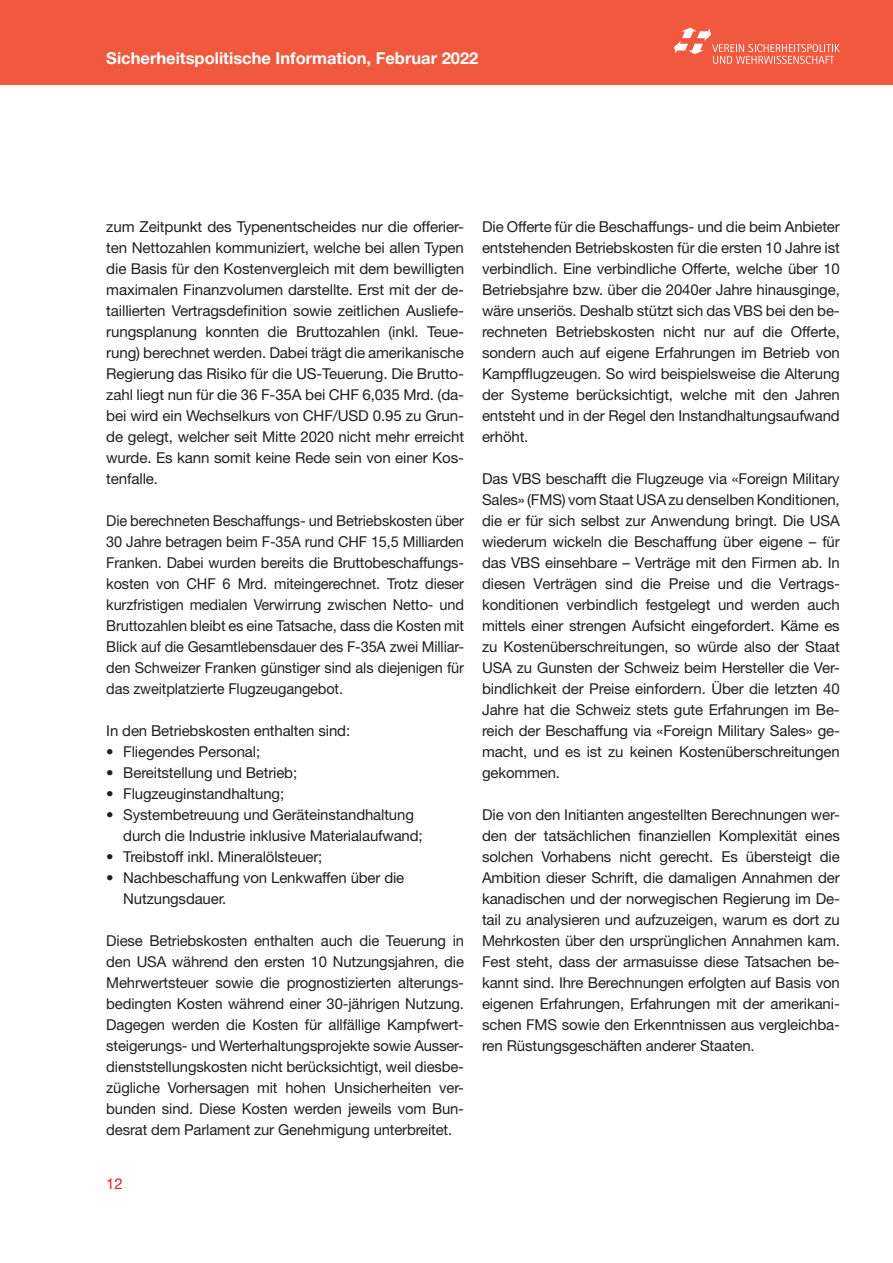
<style>
.page{position:relative;width:893px;height:1263px;background:#fff}
.page>*{position:absolute;margin:0;border:0;box-sizing:border-box;transform-origin:0 0}
.t1{font:700 16.5px "Helvetica Neue LT Std";color:#fff}
.t2{font:15px/21px "Helvetica Neue LT Std";letter-spacing:-.01em;color:#231f20;text-align:justify}
.t3{font:15px "Helvetica Neue LT Std";color:#ee1d23}
.s1{font-size:14.85px}
</style>
<div class="page">
<div style="left:0;top:0;width:893px;height:85px;background:#f0593e"></div>
<svg style="left:674px;top:28px;width:166px;height:36px"></svg>
<p class="t1" style="left:106px;top:48px;width:374px">Sicherheitspolitische Information, Februar 2022</p>
<p class="t2" style="left:106px;top:216px;width:359px">zum Zeitpunkt des Typenentscheides nur die offerier&shy;ten Nettozahlen kommuniziert, welche bei allen Typen die Basis für den Kostenvergleich mit dem bewilligten maximalen Finanzvolumen darstellte. Erst mit der de&shy;taillierten Vertragsdefinition sowie zeitlichen Ausliefe&shy;rungsplanung konnten die Bruttozahlen (inkl. Teue&shy;rung) berechnet werden. Dabei trägt die amerikanische Regierung das Risiko für die US-Teuerung. Die Brutto&shy;zahl liegt nun für die 36 F-35A bei CHF 6,035 Mrd. (da&shy;bei wird ein Wechselkurs von CHF/USD 0.95 zu Grun&shy;de gelegt, welcher seit Mitte 2020 nicht mehr erreicht wurde. Es kann somit keine Rede sein von einer Kos&shy;tenfalle.</p>
<p class="t2" style="left:106px;top:510px;width:359px">Die berechneten Beschaffungs- und Betriebskosten über 30 Jahre betragen beim F-35A rund CHF 15,5 Milliarden Franken. Dabei wurden bereits die Bruttobeschaffungs&shy;kosten von CHF 6 Mrd. miteingerechnet. Trotz dieser kurzfristigen medialen Verwirrung zwischen Netto- und Bruttozahlen bleibt es eine Tatsache, dass die Kosten mit Blick auf die Gesamtlebensdauer des F-35A zwei Milliar&shy;den Schweizer Franken günstiger sind als diejenigen für das zweitplatzierte Flugzeugangebot.</p>
<p class="t2" style="left:106px;top:720px;width:245px">In den Betriebskosten enthalten sind:</p>
<p class="t2" style="left:106px;top:741px;width:155px"><span class="s1">•</span> Fliegendes Personal;</p>
<p class="t2" style="left:106px;top:762px;width:192px"><span class="s1">•</span> Bereitstellung und Betrieb;</p>
<p class="t2" style="left:106px;top:783px;width:179px"><span class="s1">•</span> Flugzeuginstandhaltung;</p>
<p class="t2" style="left:123px;top:804px;width:301px;text-indent:-17px"><span class="s1">•</span> Systembetreuung und Geräteinstandhaltung durch die Industrie inklusive Materialaufwand;</p>
<p class="t2" style="left:106px;top:846px;width:218px"><span class="s1">•</span> Treibstoff inkl. Mineralölsteuer;</p>
<p class="t2" style="left:123px;top:867px;width:283px;text-indent:-17px"><span class="s1">•</span> Nachbeschaffung von Lenkwaffen über die<br>Nutzungsdauer.</p>
<p class="t2" style="left:106px;top:930px;width:359px">Diese Betriebskosten enthalten auch die Teuerung in den USA während den ersten 10 Nutzungsjahren, die Mehrwertsteuer sowie die prognostizierten alterungs&shy;bedingten Kosten während einer 30-jährigen Nutzung.<br>Dagegen werden die Kosten für allfällige Kampfwert&shy;steigerungs- und Werterhaltungsprojekte sowie Ausser&shy;dienststellungskosten nicht berücksichtigt, weil diesbe&shy;zügliche Vorhersagen mit hohen Unsicherheiten ver&shy;bunden sind. Diese Kosten werden jeweils vom Bun&shy;desrat dem Parlament zur Genehmigung unterbreitet.</p>
<p class="t3" style="left:106px;top:1174px;width:18px">12</p>
<p class="t2" style="left:482px;top:216px;width:359px">Die Offerte für die Beschaffungs- und die beim Anbieter entstehenden Betriebskosten für die ersten 10 Jahre ist verbindlich. Eine verbindliche Offerte, welche über 10<br>Betriebsjahre bzw. über die 2040er Jahre hinausginge, wäre unseriös. Deshalb stützt sich das VBS bei den be&shy;rechneten Betriebskosten nicht nur auf die Offerte, sondern auch auf eigene Erfahrungen im Betrieb von Kampfflugzeugen. So wird beispielsweise die Alterung der Systeme berücksichtigt, welche mit den Jahren entsteht und in der Regel den Instandhaltungsaufwand erhöht.</p>
<p class="t2" style="left:482px;top:468px;width:359px">Das VBS beschafft die Flugzeuge via «Foreign Military Sales» (FMS) vom Staat USA zu denselben Konditionen, die er für sich selbst zur Anwendung bringt. Die USA wiederum wickeln die Beschaffung über eigene – für das VBS einsehbare – Verträge mit den Firmen ab. In diesen Verträgen sind die Preise und die Vertrags&shy;konditionen verbindlich festgelegt und werden auch mittels einer strengen Aufsicht eingefordert. Käme es zu Kostenüberschreitungen, so würde also der Staat USA zu Gunsten der Schweiz beim Hersteller die Ver&shy;bindlichkeit der Preise einfordern. Über die letzten 40<br>Jahre hat die Schweiz stets gute Erfahrungen im Be&shy;reich der Beschaffung via «Foreign Military Sales» ge&shy;macht, und es ist zu keinen Kostenüberschreitungen gekommen.</p>
<p class="t2" style="left:482px;top:804px;width:359px">Die von den Initianten angestellten Berechnungen wer&shy;den der tatsächlichen finanziellen Komplexität eines solchen Vorhabens nicht gerecht. Es übersteigt die Ambition dieser Schrift, die damaligen Annahmen der kanadischen und der norwegischen Regierung im De&shy;tail zu analysieren und aufzuzeigen, warum es dort zu Mehrkosten über den ursprünglichen Annahmen kam.<br>Fest steht, dass der armasuisse diese Tatsachen be&shy;kannt sind. Ihre Berechnungen erfolgten auf Basis von eigenen Erfahrungen, Erfahrungen mit der amerikani&shy;schen FMS sowie den Erkenntnissen aus vergleichba&shy;ren Rüstungsgeschäften anderer Staaten.</p>
</div>
